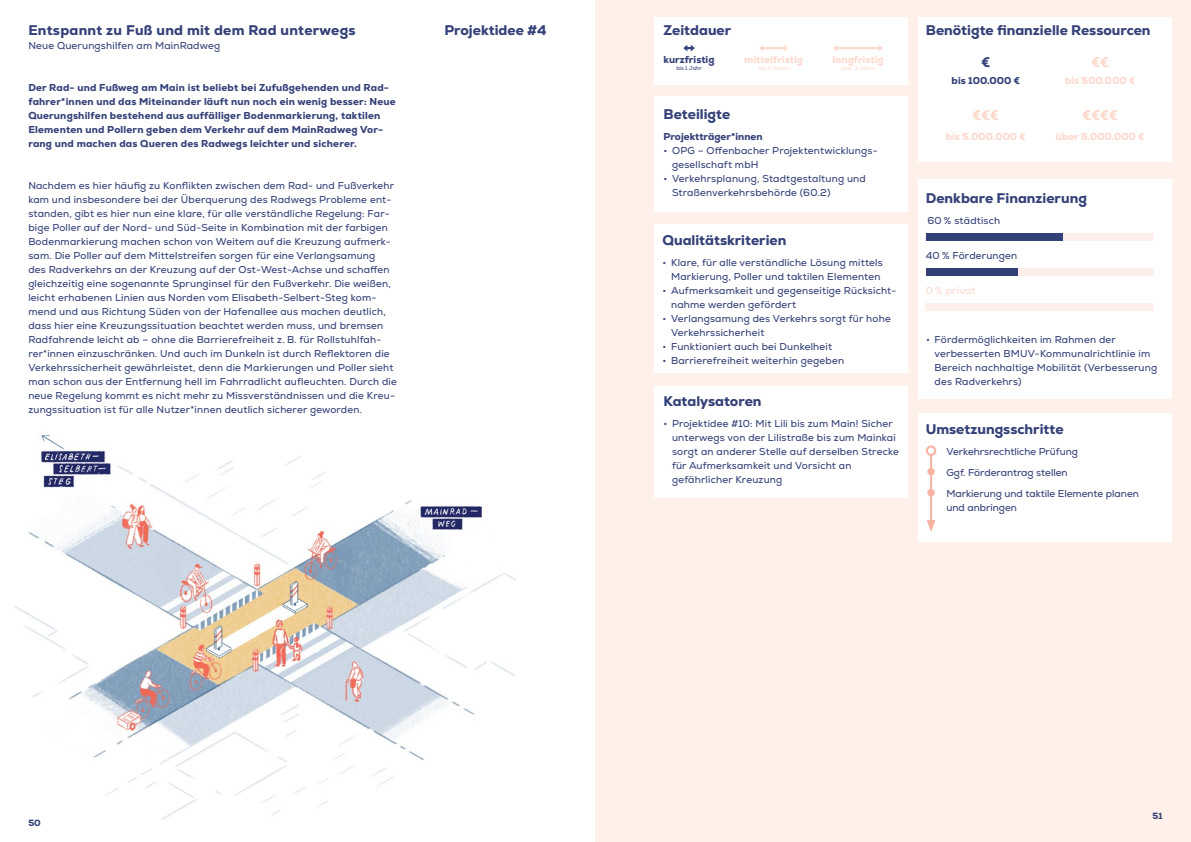
<style>
.page{position:relative;width:1191px;height:842px;background:#fff}
.page>*{position:absolute;margin:0;border:0;box-sizing:border-box;transform-origin:0 0}
.AgendaMap_Bereichsüb{font:800 14px "Nexa";color:#344178}
.AgendaMap_Bereichsüb-2{font:800 14px "Nexa";letter-spacing:.02em;color:#344178}
.AgendaMap_Einleitung{font:800 14px "Nexa";color:#fdd9cd}
.AgendaMap_Einleitung-2{font:800 14px "Nexa";color:#344178}
.AgendaMap_Fließtext{font:10px/14px "Nexa";letter-spacing:.02em;color:#344178}
.AgendaMap_Fließtext-2{font:800 10px/14px "Nexa";letter-spacing:.02em;color:#344178}
.AgendaMap_Umsetzungs{font:10px/14px "Nexa";color:#344178}
.AgendaMap_Einleitung-3{font:800 10px "Nexa";color:#fdd9cd}
.AgendaMap_Steckbrief{font:800 10px "Nexa";color:#344178}
.AgendaMap_Projekte_U{font:10px "Nexa";letter-spacing:.02em;color:#344178}
.AgendaMap_Umsetzungs-2{font:10px "Nexa";letter-spacing:.02em;color:#344178}
.AgendaMap_Umsetzungs-3{font:10px "Nexa";letter-spacing:.02em;color:#fdd9cd}
.t1{font:800 9px "Nexa";color:#344178}
.AgendaMap_Einleitung-4{font:5.5px "Nexa";color:#fdd9cd}
.AgendaMap_Steckbrief-2{font:5.5px "Nexa";color:#344178}
</style>
<div class="page">
<div style="left:595px;top:0;width:596px;height:842px;background:#fff0ea"></div>
<div style="left:918px;top:17px;width:253px;height:144px;background:#fff"></div>
<div style="left:918px;top:179px;width:253px;height:220px;background:#fff"></div>
<div style="left:918px;top:413px;width:253px;height:128px;background:#fff"></div>
<div style="left:654px;top:96px;width:253px;height:115px;background:#fff"></div>
<div style="left:654px;top:224px;width:253px;height:149px;background:#fff"></div>
<div style="left:654px;top:17px;width:253px;height:67px;background:#fff"></div>
<div style="left:926px;top:234px;width:228px;height:7px;background:#fdf0ec"></div>
<div style="left:926px;top:268px;width:228px;height:7px;background:#fdf0ec"></div>
<div style="left:926px;top:304px;width:228px;height:7px;background:#fdf0ec"></div>
<div style="left:925px;top:234px;width:137px;height:7px;background:#344178"></div>
<svg style="left:833px;top:45px;width:49px;height:6px"></svg>
<svg style="left:683px;top:45px;width:11px;height:6px"></svg>
<svg style="left:759px;top:45px;width:28px;height:6px"></svg>
<div style="left:926px;top:445px;width:10px;height:11px;border:2px solid #f7b4a2;border-radius:50%"></div>
<svg style="left:926px;top:455px;width:9px;height:77px"></svg>
<div style="left:927px;top:468px;width:7px;height:7px;background:#f7b4a2;border-radius:50%"></div>
<div style="left:654px;top:387px;width:253px;height:111px;background:#fff"></div>
<div style="left:926px;top:268px;width:91px;height:7px;background:#344178"></div>
<img style="left:14px;top:434px;width:502px;height:386px">
<div style="left:927px;top:489px;width:7px;height:7px;background:#f7b4a2;border-radius:50%"></div>
<p class="AgendaMap_Bereichsüb-2" style="left:28px;top:21px;width:329px">Entspannt zu Fuß und mit dem Rad unterwegs</p>
<p class="AgendaMap_Projekte_U" style="left:28px;top:40px;width:193px">Neue Querungshilfen am MainRadweg</p>
<p class="AgendaMap_Fließtext-2" style="left:28px;top:81px;width:369px">Der Rad- und Fußweg am Main ist beliebt bei Zufußgehenden und Rad&shy;fahrer*innen und das Miteinander läuft nun noch ein wenig besser: Neue Querungshilfen bestehend aus auffälliger Bodenmarkierung, taktilen Elementen und Pollern geben dem Verkehr auf dem MainRadweg Vor&shy;rang und machen das Queren des Radwegs leichter und sicherer.</p>
<p class="AgendaMap_Fließtext" style="left:28px;top:179px;width:370px">Nachdem es hier häufig zu Konflikten zwischen dem Rad- und Fußverkehr kam und insbesondere bei der Überquerung des Radwegs Probleme ent&shy;standen, gibt es hier nun eine klare, für alle verständliche Regelung: Far&shy;bige Poller auf der Nord- und Süd-Seite in Kombination mit der farbigen Bodenmarkierung machen schon von Weitem auf die Kreuzung aufmerk&shy;sam. Die Poller auf dem Mittelstreifen sorgen für eine Verlangsamung<br>des Radverkehrs an der Kreuzung auf der Ost-West-Achse und schaffen gleichzeitig eine sogenannte Sprunginsel für den Fußverkehr. Die weißen, leicht erhabenen Linien aus Norden vom Elisabeth-Selbert-Steg kom&shy;mend und aus Richtung Süden von der Hafenallee aus machen deutlich, dass hier eine Kreuzungssituation beachtet werden muss, und bremsen Radfahrende leicht ab – ohne die Barrierefreiheit z. B. für Rollstuhlfah&shy;rer*innen einzuschränken. Und auch im Dunkeln ist durch Reflektoren die Verkehrssicherheit gewährleistet, denn die Markierungen und Poller sieht man schon aus der Entfernung hell im Fahrradlicht aufleuchten. Durch die neue Regelung kommt es nicht mehr zu Missverständnissen und die Kreu&shy;zungssituation ist für alle Nutzer*innen deutlich sicherer geworden.</p>
<p class="AgendaMap_Bereichsüb" style="left:444px;top:21px;width:104px">Projektidee #4</p>
<p class="AgendaMap_Bereichsüb" style="left:663px;top:21px;width:69px">Zeitdauer</p>
<p class="AgendaMap_Steckbrief" style="left:663px;top:53px;width:52px">kurzfristig</p>
<p class="AgendaMap_Steckbrief-2" style="left:676px;top:65px;width:27px">bis 1 Jahr</p>
<p class="AgendaMap_Einleitung-3" style="left:744px;top:53px;width:60px">mittelfristig</p>
<p class="AgendaMap_Einleitung-4" style="left:758px;top:65px;width:31px">bis 3 Jahre</p>
<p class="AgendaMap_Einleitung-3" style="left:832px;top:53px;width:53px">langfristig</p>
<p class="AgendaMap_Einleitung-4" style="left:840px;top:65px;width:36px">über 3 Jahre</p>
<p class="AgendaMap_Bereichsüb" style="left:663px;top:105px;width:68px">Beteiligte</p>
<p class="AgendaMap_Steckbrief" style="left:663px;top:130px;width:100px">Projektträger*innen</p>
<p class="AgendaMap_Fließtext" style="left:672px;top:144px;width:206px;text-indent:-9px">• OPG – Offenbacher Projektentwicklungs&shy;gesellschaft mbH</p>
<p class="AgendaMap_Fließtext" style="left:672px;top:172px;width:195px;text-indent:-9px">• Verkehrsplanung, Stadtgestaltung und<br>Straßenverkehrsbehörde (60.2)</p>
<p class="AgendaMap_Bereichsüb" style="left:662px;top:231px;width:125px">Qualitätskriterien</p>
<p class="AgendaMap_Fließtext" style="left:662px;top:256px;width:222px;text-align:right">• Klare, für alle verständliche Lösung mittels<br>Markierung, Poller und taktilen Elementen</p>
<p class="AgendaMap_Fließtext" style="left:671px;top:284px;width:227px;text-indent:-9px">• Aufmerksamkeit und gegenseitige Rücksicht&shy;nahme werden gefördert</p>
<p class="AgendaMap_Fließtext" style="left:671px;top:312px;width:221px;text-indent:-9px">• Verlangsamung des Verkehrs sorgt für hohe<br>Verkehrssicherheit</p>
<p class="AgendaMap_Fließtext" style="left:662px;top:340px;width:171px">• Funktioniert auch bei Dunkelheit</p>
<p class="AgendaMap_Fließtext" style="left:662px;top:354px;width:183px">• Barrierefreiheit weiterhin gegeben</p>
<p class="AgendaMap_Bereichsüb" style="left:663px;top:392px;width:99px">Katalysatoren</p>
<p class="AgendaMap_Fließtext" style="left:672px;top:417px;width:228px;text-indent:-9px">• Projektidee #10: Mit Lili bis zum Main! Sicher unterwegs von der Lilistraße bis zum Mainkai sorgt an anderer Stelle auf derselben Strecke für Aufmerksamkeit und Vorsicht an gefährlicher Kreuzung</p>
<p class="AgendaMap_Bereichsüb" style="left:926px;top:21px;width:226px">Benötigte finanzielle Ressourcen</p>
<p class="AgendaMap_Einleitung-2" style="left:981px;top:53px;width:10px">€</p>
<p class="AgendaMap_Steckbrief" style="left:951px;top:74px;width:70px">bis 100.000 €</p>
<p class="AgendaMap_Einleitung" style="left:972px;top:106px;width:28px">€€€</p>
<p class="AgendaMap_Einleitung-3" style="left:945px;top:130px;width:82px">bis 5.000.000 €</p>
<p class="AgendaMap_Einleitung" style="left:1091px;top:53px;width:19px">€€</p>
<p class="AgendaMap_Einleitung-3" style="left:1065px;top:74px;width:72px">bis 500.000 €</p>
<p class="AgendaMap_Einleitung" style="left:1082px;top:106px;width:37px">€€€€</p>
<p class="AgendaMap_Einleitung-3" style="left:1056px;top:130px;width:90px">über 5.000.000 €</p>
<p class="AgendaMap_Bereichsüb" style="left:926px;top:189px;width:163px">Denkbare Finanzierung</p>
<p class="AgendaMap_Umsetzungs-2" style="left:927px;top:215px;width:74px">60 % städtisch</p>
<p class="AgendaMap_Umsetzungs-2" style="left:926px;top:250px;width:93px">40 % Förderungen</p>
<p class="AgendaMap_Umsetzungs-3" style="left:926px;top:285px;width:51px">0 % privat</p>
<p class="AgendaMap_Fließtext" style="left:934px;top:333px;width:224px;text-indent:-9px">• Fördermöglichkeiten im Rahmen der verbesserten BMUV-Kommunalrichtlinie im Bereich nachhaltige Mobilität (Verbesserung des Radverkehrs)</p>
<p class="AgendaMap_Bereichsüb" style="left:926px;top:420px;width:139px">Umsetzungsschritte</p>
<p class="AgendaMap_Umsetzungs" style="left:946px;top:445px;width:133px">Verkehrsrechtliche Prüfung</p>
<p class="AgendaMap_Umsetzungs" style="left:946px;top:466px;width:123px">Ggf. Förderantrag stellen</p>
<p class="AgendaMap_Umsetzungs" style="left:946px;top:487px;width:194px">Markierung und taktile Elemente planen und anbringen</p>
<p class="t1" style="left:28px;top:817px;width:14px">50</p>
<p class="t1" style="left:1152px;top:810px;width:12px">51</p>
</div>
